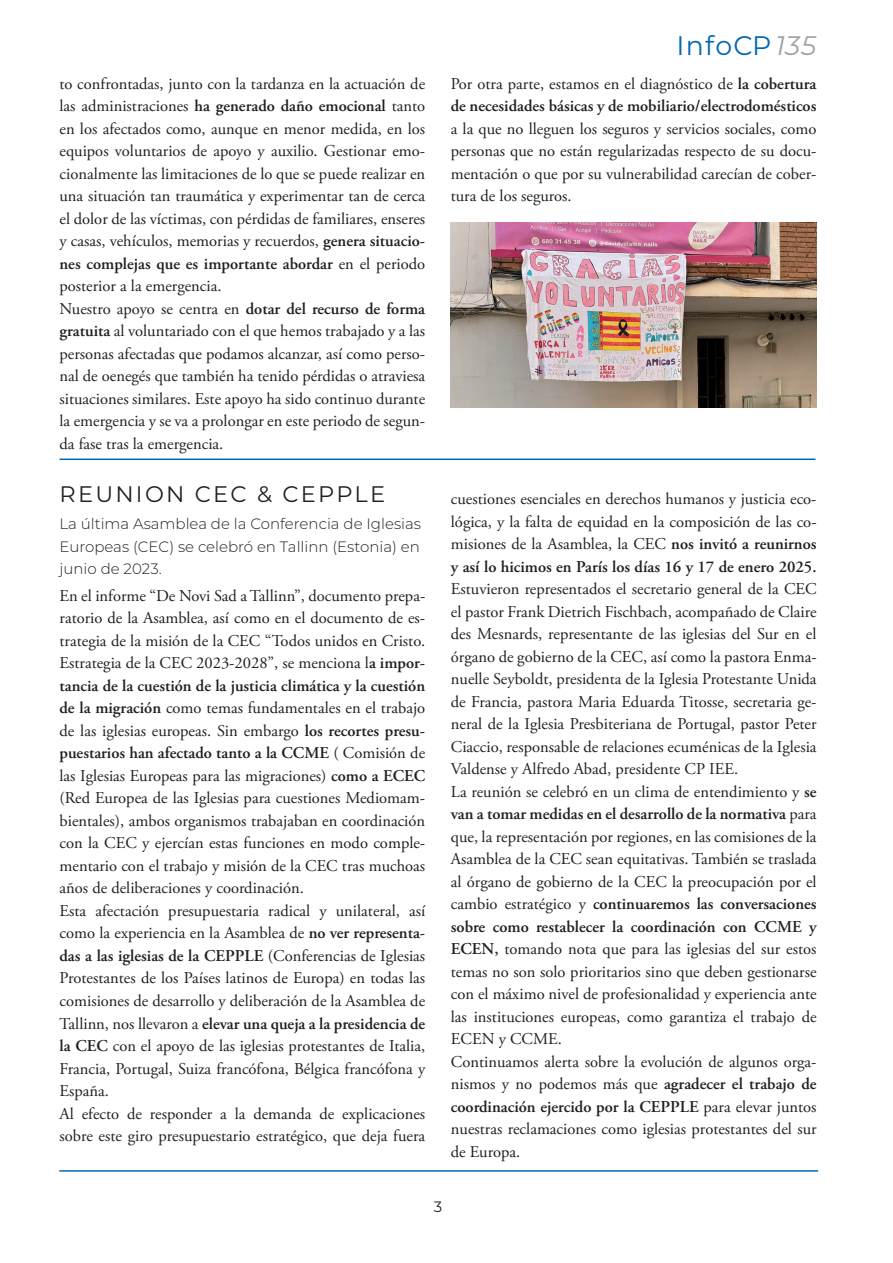
<style>
.page{position:relative;width:893px;height:1263px;background:#fff}
.page>*{position:absolute;margin:0;border:0;box-sizing:border-box;transform-origin:0 0}
.t1{font:26.85px "Montserrat";letter-spacing:.05em;color:#0168b3}
.t2{font:22.5px "Montserrat";letter-spacing:.1em;color:#231f20}
.t3{font:16.5px/22.5px "Adobe Garamond Pro";color:#231f20}
.t4{font:600 16.5px/22.5px "Adobe Garamond Pro";color:#231f20}
.t5{font:300 15px/22.5px "Montserrat";color:#231f20;text-align:justify}
.t6{font:15px "Montserrat";color:#231f20}
.s1{font-style:italic;color:#a1a1a5}
.s2{font-weight:600}
.s3{font-weight:400}
</style>
<div class="page">
<hr style="left:59px;top:1170px;width:759px;height:2px;background:#0168b3">
<hr style="left:60px;top:458px;width:755px;height:2px;background:#0168b3">
<img style="left:451px;top:222px;width:366px;height:186px">
<h1 class="t1" style="left:676px;top:27px;width:142px">InfoCP<span class="s1">135</span></h1>
<p class="t3" style="left:60px;top:73px;width:367px">to confrontadas, junto con la tardanza en la actuación de las administraciones <span class="s2">ha generado daño emocional</span> tanto en los afectados como, aunque en menor medida, en los equipos voluntarios de apoyo y auxilio. Gestionar emo&shy;cionalmente las limitaciones de lo que se puede realizar en una situación tan traumática y experimentar tan de cerca el dolor de las víctimas, con pérdidas de familiares, enseres y casas, vehículos, memorias y recuerdos, <span class="s2">genera situacio&shy;nes complejas que es importante abordar</span> en el periodo posterior a la emergencia.<br>Nuestro apoyo se centra en <span class="s2">dotar del recurso de forma gratuita</span> al voluntariado con el que hemos trabajado y a las personas afectadas que podamos alcanzar, así como perso&shy;nal de oenegés que también ha tenido pérdidas o atraviesa situaciones similares. Este apoyo ha sido continuo durante la emergencia y se va a prolongar en este periodo de segun&shy;da fase tras la emergencia.</p>
<p class="t4" style="left:451px;top:72px;width:367px"><span class="s3">Por otra parte, estamos en el diagnóstico de</span> la cobertura de necesidades básicas y de mobiliario/electrodomésticos</p>
<p class="t3" style="left:451px;top:118px;width:367px;text-align:justify">a la que no lleguen los seguros y servicios sociales, como personas que no están regularizadas respecto de su docu&shy;mentación o que por su vulnerabilidad carecían de cober&shy;tura de los seguros.</p>
<h2 class="t2" style="left:60px;top:479px;width:327px">REUNION CEC &amp; CEPPLE</h2>
<p class="t5" style="left:60px;top:512px;width:363px">La última Asamblea de la Conferencia de Iglesias Europeas (CEC) se celebró en Tallinn (Estonia) en junio de 2023.</p>
<p class="t3" style="left:60px;top:585px;width:367px">En el informe “De Novi Sad a Tallinn”, documento prepa&shy;ratorio de la Asamblea, así como en el documento de es&shy;trategia de la misión de la CEC “Todos unidos en Cristo.<br>Estrategia de la CEC 2023-2028”, se menciona l<span class="s2">a impor&shy;tancia de la cuestión de la justicia climática y la cuestión de la migración</span> como temas fundamentales en el trabajo de las iglesias europeas. Sin embargo <span class="s2">los recortes presu&shy;puestarios han afectado tanto a la CCME</span> ( Comisión de las Iglesias Europeas para las migraciones) <span class="s2">como a ECEC </span>(Red Europea de las Iglesias para cuestiones Mediomam&shy;bientales), ambos organismos trabajaban en coordinación con la CEC y ejercían estas funciones en modo comple&shy;mentario con el trabajo y misión de la CEC tras muchoas años de deliberaciones y coordinación.<br>Esta afectación presupuestaria radical y unilateral, así como la experiencia en la Asamblea de <span class="s2">no ver representa&shy;das a las iglesias de la CEPPLE</span> (Conferencias de Iglesias Protestantes de los Países latinos de Europa) en todas las comisiones de desarrollo y deliberación de la Asamblea de Tallinn, nos llevaron a <span class="s2">elevar una queja a la presidencia de la CEC</span> con el apoyo de las iglesias protestantes de Italia, Francia, Portugal, Suiza francófona, Bélgica francófona y España.<br>Al efecto de responder a la demanda de explicaciones sobre este giro presupuestario estratégico, que deja fuera</p>
<p class="t3" style="left:451px;top:488px;width:367px;text-align:justify">cuestiones esenciales en derechos humanos y justicia eco&shy;lógica, y la falta de equidad en la composición de las co&shy;misiones de la Asamblea, la CEC <span class="s2">nos invitó a reunirnos y así lo hicimos en París los días 16 y 17 de enero 2025.</span></p>
<p class="t3" style="left:451px;top:578px;width:367px">Estuvieron representados el secretario general de la CEC el pastor Frank Dietrich Fischbach, acompañado de Claire des Mesnards, representante de las iglesias del Sur en el órgano de gobierno de la CEC, así como la pastora Enma&shy;nuelle Seyboldt, presidenta de la Iglesia Protestante Unida de Francia, pastora Maria Eduarda Titosse, secretaria ge&shy;neral de la Iglesia Presbiteriana de Portugal, pastor Peter Ciaccio, responsable de relaciones ecuménicas de la Iglesia Valdense y Alfredo Abad, presidente CP IEE.<br>La reunión se celebró en un clima de entendimiento y <span class="s2">se van a tomar medidas en el desarrollo de la normativa</span> para que, la representación por regiones, en las comisiones de la Asamblea de la CEC sean equitativas. También se traslada al órgano de gobierno de la CEC la preocupación por el cambio estratégico y <span class="s2">continuaremos las conversaciones sobre como restablecer la coordinación con CCME y ECEN,</span> tomando nota que para las iglesias del sur estos temas no son solo prioritarios sino que deben gestionarse con el máximo nivel de profesionalidad y experiencia ante las instituciones europeas, como garantiza el trabajo de ECEN y CCME.<br>Continuamos alerta sobre la evolución de algunos orga&shy;nismos y no podemos más que <span class="s2">agradecer el trabajo de coordinación ejercido por la CEPPLE</span> para elevar juntos nuestras reclamaciones como iglesias protestantes del sur de Europa.</p>
<p class="t6" style="left:434px;top:1196px;width:10px">3</p>
</div>
